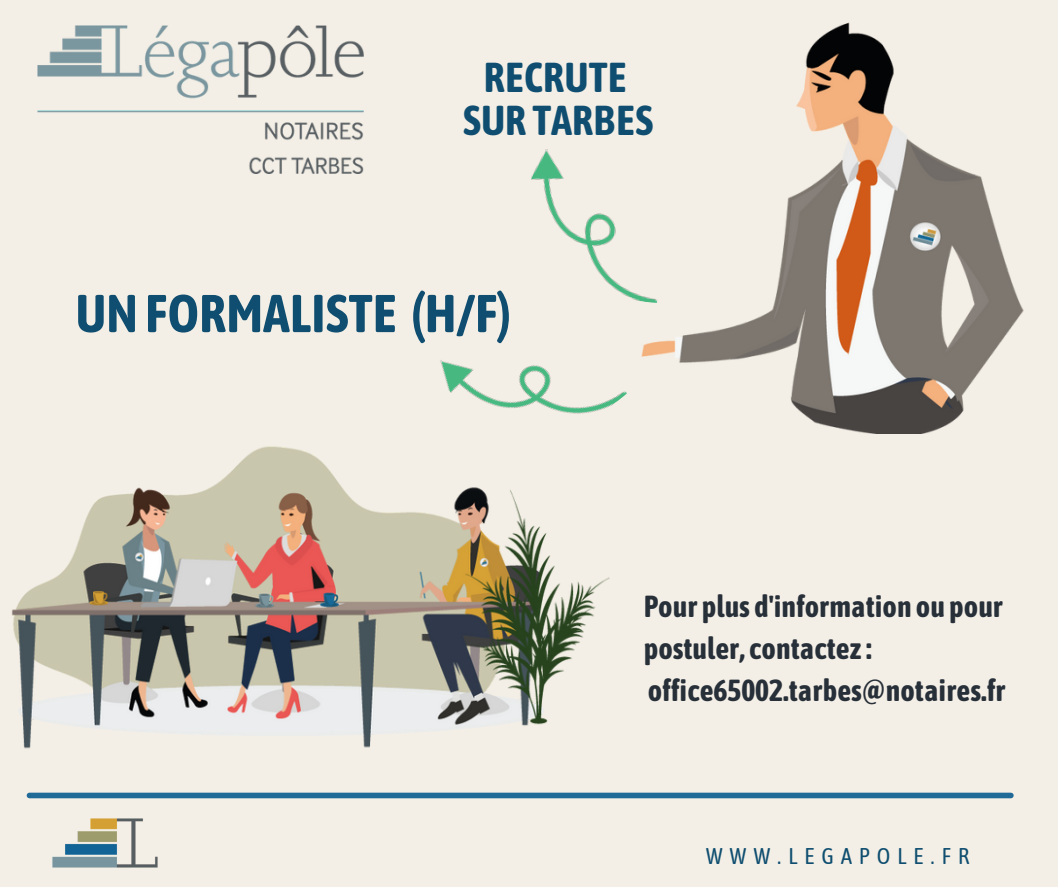
<style>
.page{position:relative;width:1058px;height:887px;background:#fff}
.page>*{position:absolute;margin:0;border:0;box-sizing:border-box;transform-origin:0 0}
.t1{font:700 53.1px "Asap Condensed";color:#0f4e70}
.t2{font:700 41.55px "Asap Condensed";color:#0f4e70}
.t3{font:700 30.3px/42.2px "Asap Condensed";color:#272f39}
.t4{font:22.65px "Asap Condensed";letter-spacing:.3em;color:#0f4e70}
</style>
<div class="page">
<div style="left:0;top:0;width:1058px;height:886px;background:#f4efe6"></div>
<div style="left:29px;top:792px;width:981px;height:6px;background:#206a98"></div>
<img style="left:37px;top:26px;width:327px;height:147px">
<img style="left:52px;top:827px;width:106px;height:41px">
<img style="left:11px;top:446px;width:600px;height:381px">
<img style="left:641px;top:22px;width:383px;height:411px">
<img style="left:531px;top:147px;width:139px;height:156px">
<img style="left:430px;top:282px;width:197px;height:197px">
<p class="t2" style="left:483px;top:53px;width:144px">RECRUTE</p>
<p class="t2" style="left:463px;top:96px;width:192px">SUR TARBES</p>
<p class="t1" style="left:75px;top:282px;width:437px">UNFORMALISTE (H/F)</p>
<p class="t3" style="left:643px;top:585px;width:363px">Pour plus d'information ou pour postuler, contactez : office65002.tarbes@notaires.fr</p>
<p class="t4" style="left:705px;top:842px;width:265px">WWW.LEGAPOLE.FR</p>
</div>
